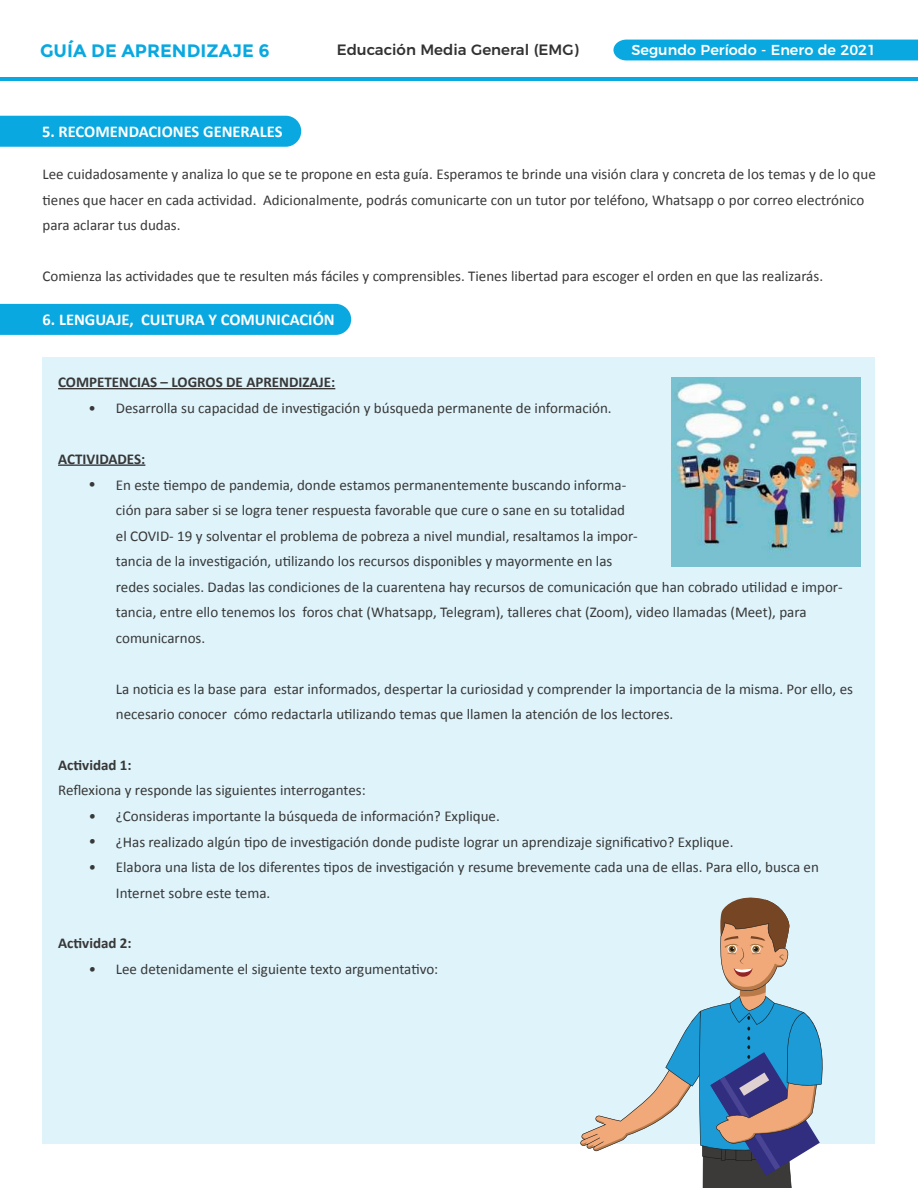
<style>
.page{position:relative;width:918px;height:1188px;background:#fff}
.page>*{position:absolute;margin:0;border:0;box-sizing:border-box;transform-origin:0 0}
.t1{font:700 18px "Montserrat";color:#09a8e0}
.t2{font:700 16.5px "Calibri";color:#fff}
.t3{font:15px/25.5px "Calibri";color:#373837}
.t4{font:700 15px "Calibri";color:#373837}
.t5{font:500 15px "Montserrat";color:#333232}
.t6{font:italic 15px/25.5px "Calibri";color:#373837;text-align:justify}
.t7{font:500 14.4px "Montserrat";color:#fff}
</style>
<div class="page">
<div style="left:43px;top:357px;width:832px;height:786px;background:#dff3fb"></div>
<hr style="left:58px;top:388px;width:277px;height:1px;background:#373837">
<hr style="left:58px;top:464px;width:87px;height:2px;background:#373837">
<div style="left:0;top:304px;width:351px;height:31px;background:#09a8e0"></div>
<div style="left:0;top:116px;width:301px;height:31px;background:#09a8e0"></div>
<div style="left:613px;top:40px;width:305px;height:20px;background:#09a8e0"></div>
<hr style="left:0;top:78px;width:918px;height:3px;background:#09a8e0">
<img style="left:672px;top:377px;width:189px;height:190px">
<svg style="left:580px;top:897px;width:248px;height:291px"></svg>
<p class="t1" style="left:40px;top:41px;width:231px">GUÍA DE APRENDIZAJE 6</p>
<p class="t5" style="left:337px;top:44px;width:244px">Educación Media General (EMG)</p>
<p class="t7" style="left:631px;top:44px;width:246px">Segundo Período - Enero de 2021</p>
<p class="t2" style="left:42px;top:123px;width:242px">5. RECOMENDACIONES GENERALES</p>
<p class="t3" style="left:43px;top:162px;width:835px">Lee cuidadosamente y analiza lo que se te propone en esta guía. Esperamos te brinde una visión clara y concreta de los temas y de lo que tienes que hacer en cada actividad. Adicionalmente, podrás comunicarte con un tutor por teléfono, Whatsapp o por correo electrónico para aclarar tus dudas.</p>
<p class="t3" style="left:43px;top:264px;width:782px">Comienza las actividades que te resulten más fáciles y comprensibles. Tienes libertad para escoger el orden en que las realizarás.</p>
<p class="t2" style="left:43px;top:311px;width:294px">6. LENGUAJE, CULTURA Y COMUNICACIÓN</p>
<p class="t4" style="left:58px;top:375px;width:279px">COMPETENCIAS – LOGROS DE APRENDIZAJE:</p>
<p class="t3" style="left:89px;top:395px;width:9px">ï</p>
<p class="t3" style="left:116px;top:395px;width:497px">Desarrolla su capacidad de investigación y búsqueda permanente de información.</p>
<p class="t4" style="left:58px;top:451px;width:89px">ACTIVIDADES:</p>
<p class="t3" style="left:89px;top:471px;width:9px">ï</p>
<p class="t3" style="left:116px;top:472px;width:728px">En este tiempo de pandemia, donde estamos permanentemente buscando informa-<br>ción para saber si se logra tener respuesta favorable que cure o sane en su totalidad<br>el COVID- 19 y solventar el problema de pobreza a nivel mundial, resaltamos la impor-<br>tancia de la investigación, utilizando los recursos disponibles y mayormente en las<br>redes sociales. Dadas las condiciones de la cuarentena hay recursos de comunicación que han cobrado utilidad e impor&shy;tancia, entre ello tenemos los foros chat (Whatsapp, Telegram), talleres chat (Zoom), video llamadas (Meet), para comunicarnos.</p>
<p class="t3" style="left:116px;top:676px;width:739px">La noticia es la base para estar informados, despertar la curiosidad y comprender la importancia de la misma. Por ello, es necesario conocer cómo redactarla utilizando temas que llamen la atención de los lectores.</p>
<p class="t4" style="left:58px;top:755px;width:75px">Actividad 1:</p>
<p class="t3" style="left:58px;top:778px;width:309px">Reflexiona y responde las siguientes interrogantes:</p>
<p class="t6" style="left:89px;top:804px;width:9px">ï ï ï</p>
<p class="t3" style="left:116px;top:803px;width:705px">¿Consideras importante la búsqueda de información? Explique.<br>¿Has realizado algún tipo de investigación donde pudiste lograr un aprendizaje significativo? Explique.<br>Elabora una lista de los diferentes tipos de investigación y resume brevemente cada una de ellas. Para ello, busca en Internet sobre este tema.</p>
<p class="t4" style="left:58px;top:934px;width:75px">Actividad 2:</p>
<p class="t6" style="left:89px;top:957px;width:9px">ï</p>
<p class="t3" style="left:116px;top:956px;width:324px">Lee detenidamente el siguiente texto argumentativo:</p>
</div>
